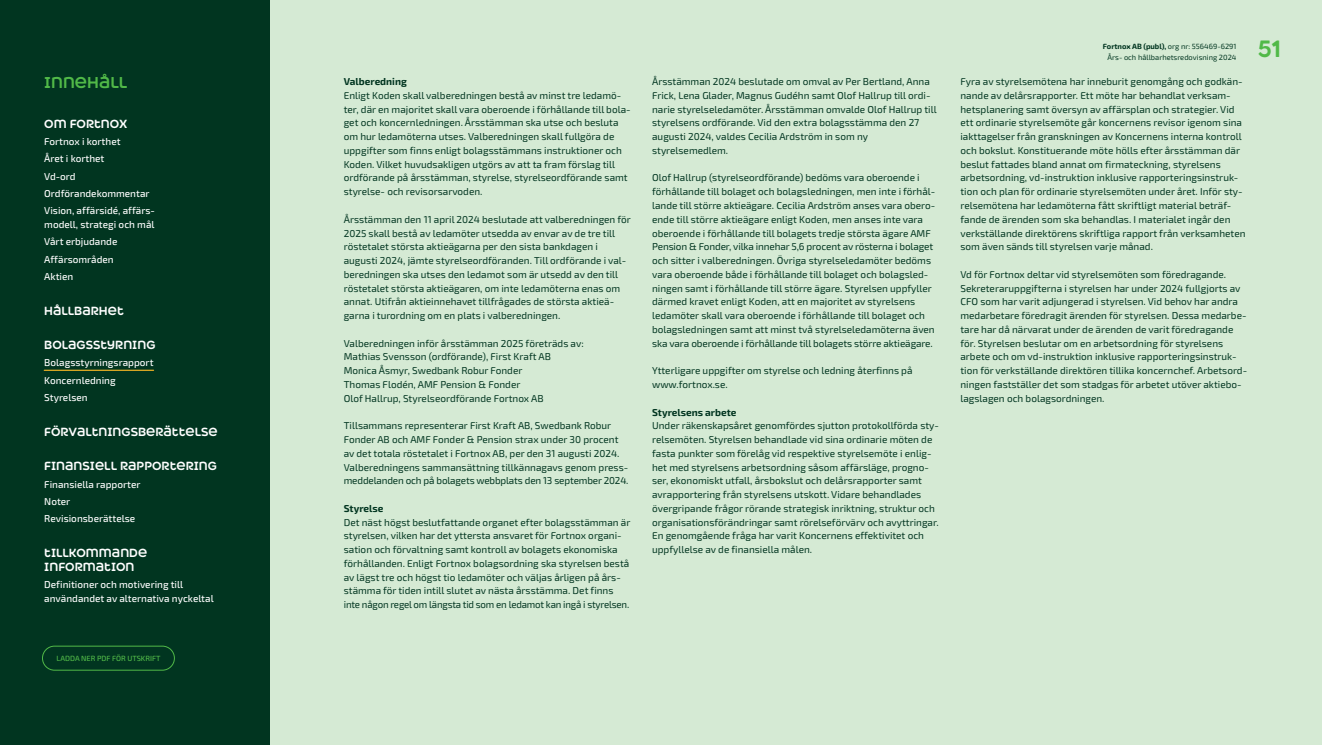
<style>
.page{position:relative;width:1322px;height:745px;background:#fff}
.page>*{position:absolute;margin:0;border:0;box-sizing:border-box;transform-origin:0 0}
.t1{font:700 22.5px "Heavitas Neue";color:#51b948}
.t2{font:700 15px "Heavitas Neue";color:#51b948}
.t3{font:700 11.25px/13.8px "Heavitas Neue";color:#fff}
.BRÖDTEXT{font:10px/13.8px "Exo 2";color:#013520}
.t4{font:500 10px/17.2px "Exo 2";color:#fff}
.MELLANRUBRIK__h4{font:700 10px "Exo 2";color:#013520}
.t5{font:7.5px/11.2px "Exo 2";color:#013520;text-align:right}
.t6{font:500 7.5px "Exo 2";color:#51b948}
.s1{font-weight:700}
</style>
<div class="page">
<div style="left:269px;top:0;width:1053px;height:744px;background:#d5ead4"></div>
<div style="left:0;top:0;width:269px;height:744px;background:#013520"></div>
<div style="left:42px;top:645px;width:133px;height:25px;border:1px solid #51b948;border-radius:12px"></div>
<hr style="left:44px;top:369px;width:110px;height:1px;background:#e6ad24">
<h2 class="t2" style="left:44px;top:73px;width:85px">INNEHÅLL</h2>
<p class="t3" style="left:44px;top:117px;width:85px">OM FORTNOX</p>
<p class="t4" style="left:44px;top:132px;width:112px">Fortnox i korthet<br>Året i korthet<br>Vd-ord<br>Ordförandekommentar<br>Vision, affärsidé, affärs-</p>
<p class="t4" style="left:44px;top:215px;width:112px">modell, strategi och mål<br>Vårt erbjudande<br>Affärsområden<br>Aktien</p>
<p class="t3" style="left:44px;top:303px;width:81px">HÅLLBARHET</p>
<p class="t3" style="left:44px;top:338px;width:113px">BOLAGSSTYRNING</p>
<p class="t4" style="left:44px;top:353px;width:111px">Bolagsstyrningsrapport<br>Koncernledning<br>Styrelsen</p>
<p class="t3" style="left:44px;top:424px;width:175px">FÖRVALTNINGSBERÄTTELSE</p>
<p class="t3" style="left:44px;top:459px;width:174px">FINANSIELL RAPPORTERING</p>
<p class="t4" style="left:44px;top:475px;width:98px">Finansiella rapporter<br>Noter<br>Revisionsberättelse</p>
<p class="t3" style="left:44px;top:545px;width:104px">TILLKOMMANDE<br>INFORMATION</p>
<p class="t4" style="left:44px;top:576px;width:171px;line-height:13.8px">Definitioner och motivering till användandet av alternativa nyckeltal</p>
<p class="t6" style="left:56px;top:653px;width:106px">LADDA NER PDF FÖR UTSKRIFT</p>
<p class="MELLANRUBRIK__h4" style="left:344px;top:74px;width:65px">Valberedning</p>
<p class="BRÖDTEXT" style="left:344px;top:88px;width:288px">Enligt Koden skall valberedningen bestå av minst tre ledamö&shy;ter, där en majoritet skall vara oberoende i förhållande till bola&shy;get och koncernledningen. Årsstämman ska utse och besluta om hur ledamöterna utses. Valberedningen skall fullgöra de uppgifter som finns enligt bolagsstämmans instruktioner och Koden. Vilket huvudsakligen utgörs av att ta fram förslag till ordförande på årsstämman, styrelse, styrelseordförande samt styrelse- och revisorsarvoden.</p>
<p class="BRÖDTEXT" style="left:344px;top:212px;width:289px">Årsstämman den 11 april 2024 beslutade att valberedningen för 2025 skall bestå av ledamöter utsedda av envar av de tre till röstetalet största aktieägarna per den sista bankdagen i augusti 2024, jämte styrelseordföranden. Till ordförande i val&shy;beredningen ska utses den ledamot som är utsedd av den till röstetalet största aktieägaren, om inte ledamöterna enas om annat. Utifrån aktieinnehavet tillfrågades de största aktieä&shy;garna i turordning om en plats i valberedningen.</p>
<p class="BRÖDTEXT" style="left:344px;top:336px;width:241px">Valberedningen inför årsstämman 2025 företräds av:</p>
<p class="BRÖDTEXT" style="left:344px;top:349px;width:209px">Mathias Svensson (ordförande), First Kraft AB</p>
<p class="BRÖDTEXT" style="left:344px;top:363px;width:180px">Monica Åsmyr, Swedbank Robur Fonder</p>
<p class="BRÖDTEXT" style="left:344px;top:377px;width:178px">Thomas Flodén, AMF Pension &amp; Fonder</p>
<p class="BRÖDTEXT" style="left:344px;top:391px;width:201px">Olof Hallrup, Styrelseordförande Fortnox AB</p>
<p class="BRÖDTEXT" style="left:344px;top:418px;width:286px">Tillsammans representerar First Kraft AB, Swedbank Robur Fonder AB och AMF Fonder &amp; Pension strax under 30 procent av det totala röstetalet i Fortnox AB, per den 31 augusti 2024.<br>Valberedningens sammansättning tillkännagavs genom press&shy;meddelanden och på bolagets webbplats den 13 september 2024.</p>
<p class="MELLANRUBRIK__h4" style="left:344px;top:500px;width:41px">Styrelse</p>
<p class="BRÖDTEXT" style="left:344px;top:514px;width:288px">Det näst högst beslutfattande organet efter bolagsstämman är styrelsen, vilken har det yttersta ansvaret för Fortnox organi&shy;sation och förvaltning samt kontroll av bolagets ekonomiska förhållanden. Enligt Fortnox bolagsordning ska styrelsen bestå av lägst tre och högst tio ledamöter och väljas årligen på års&shy;stämma för tiden intill slutet av nästa årsstämma. Det finns inte någon regel om längsta tid som en ledamot kan ingå i styrelsen.</p>
<p class="BRÖDTEXT" style="left:652px;top:74px;width:286px">Årsstämman 2024 beslutade om omval av Per Bertland, Anna Frick, Lena Glader, Magnus Gudéhn samt Olof Hallrup till ordi&shy;narie styrelseledamöter. Årsstämman omvalde Olof Hallrup till styrelsens ordförande. Vid den extra bolagsstämma den 27 augusti 2024, valdes Cecilia Ardström in som ny styrelsemedlem.</p>
<p class="BRÖDTEXT" style="left:652px;top:171px;width:285px">Olof Hallrup (styrelseordförande) bedöms vara oberoende i förhållande till bolaget och bolagsledningen, men inte i förhål&shy;lande till större aktieägare. Cecilia Ardström anses vara obero&shy;ende till större aktieägare enligt Koden, men anses inte vara oberoende i förhållande till bolagets tredje största ägare AMF Pension &amp; Fonder, vilka innehar 5,6 procent av rösterna i bolaget och sitter i valberedningen. Övriga styrelseledamöter bedöms vara oberoende både i förhållande till bolaget och bolagsled&shy;ningen samt i förhållande till större ägare. Styrelsen uppfyller därmed kravet enligt Koden, att en majoritet av styrelsens ledamöter skall vara oberoende i förhållande till bolaget och bolagsledningen samt att minst två styrelseledamöterna även ska vara oberoende i förhållande till bolagets större aktieägare.</p>
<p class="BRÖDTEXT" style="left:652px;top:363px;width:262px">Ytterligare uppgifter om styrelse och ledning återfinns på www.fortnox.se.</p>
<p class="MELLANRUBRIK__h4" style="left:652px;top:404px;width:86px">Styrelsens arbete</p>
<p class="BRÖDTEXT" style="left:652px;top:418px;width:288px">Under räkenskapsåret genomfördes sjutton protokollförda sty&shy;relsemöten. Styrelsen behandlade vid sina ordinarie möten de fasta punkter som förelåg vid respektive styrelsemöte i enlig&shy;het med styrelsens arbetsordning såsom affärsläge, progno&shy;ser, ekonomiskt utfall, årsbokslut och delårsrapporter samt avrapportering från styrelsens utskott. Vidare behandlades övergripande frågor rörande strategisk inriktning, struktur och organisationsförändringar samt rörelseförvärv och avyttringar.<br>En genomgående fråga har varit Koncernens effektivitet och uppfyllelse av de finansiella målen.</p>
<p class="t5" style="left:1103px;top:40px;width:135px"><span class="s1">Fortnox AB (publ),</span> org nr: 556469-6291<br>Års- och hållbarhetsredovisning 2024</p>
<h1 class="t1" style="left:1258px;top:35px;width:25px">51</h1>
<p class="BRÖDTEXT" style="left:960px;top:74px;width:287px">Fyra av styrelsemötena har inneburit genomgång och godkän&shy;nande av delårsrapporter. Ett möte har behandlat verksam&shy;hetsplanering samt översyn av affärsplan och strategier. Vid ett ordinarie styrelsemöte går koncernens revisor igenom sina iakttagelser från granskningen av Koncernens interna kontroll och bokslut. Konstituerande möte hölls efter årsstämman där beslut fattades bland annat om firmateckning, styrelsens arbetsordning, vd-instruktion inklusive rapporteringsinstruk&shy;tion och plan för ordinarie styrelsemöten under året. Inför sty&shy;relsemötena har ledamöterna fått skriftligt material beträf&shy;fande de ärenden som ska behandlas. I materialet ingår den verkställande direktörens skriftliga rapport från verksamheten som även sänds till styrelsen varje månad.</p>
<p class="BRÖDTEXT" style="left:960px;top:267px;width:288px">Vd för Fortnox deltar vid styrelsemöten som föredragande.<br>Sekreteraruppgifterna i styrelsen har under 2024 fullgjorts av CFO som har varit adjungerad i styrelsen. Vid behov har andra medarbetare föredragit ärenden för styrelsen. Dessa medarbe&shy;tare har då närvarat under de ärenden de varit föredragande för. Styrelsen beslutar om en arbetsordning för styrelsens arbete och om vd-instruktion inklusive rapporteringsinstruk&shy;tion för verkställande direktören tillika koncernchef. Arbetsord&shy;ningen fastställer det som stadgas för arbetet utöver aktiebo&shy;lagslagen och bolagsordningen.</p>
</div>
